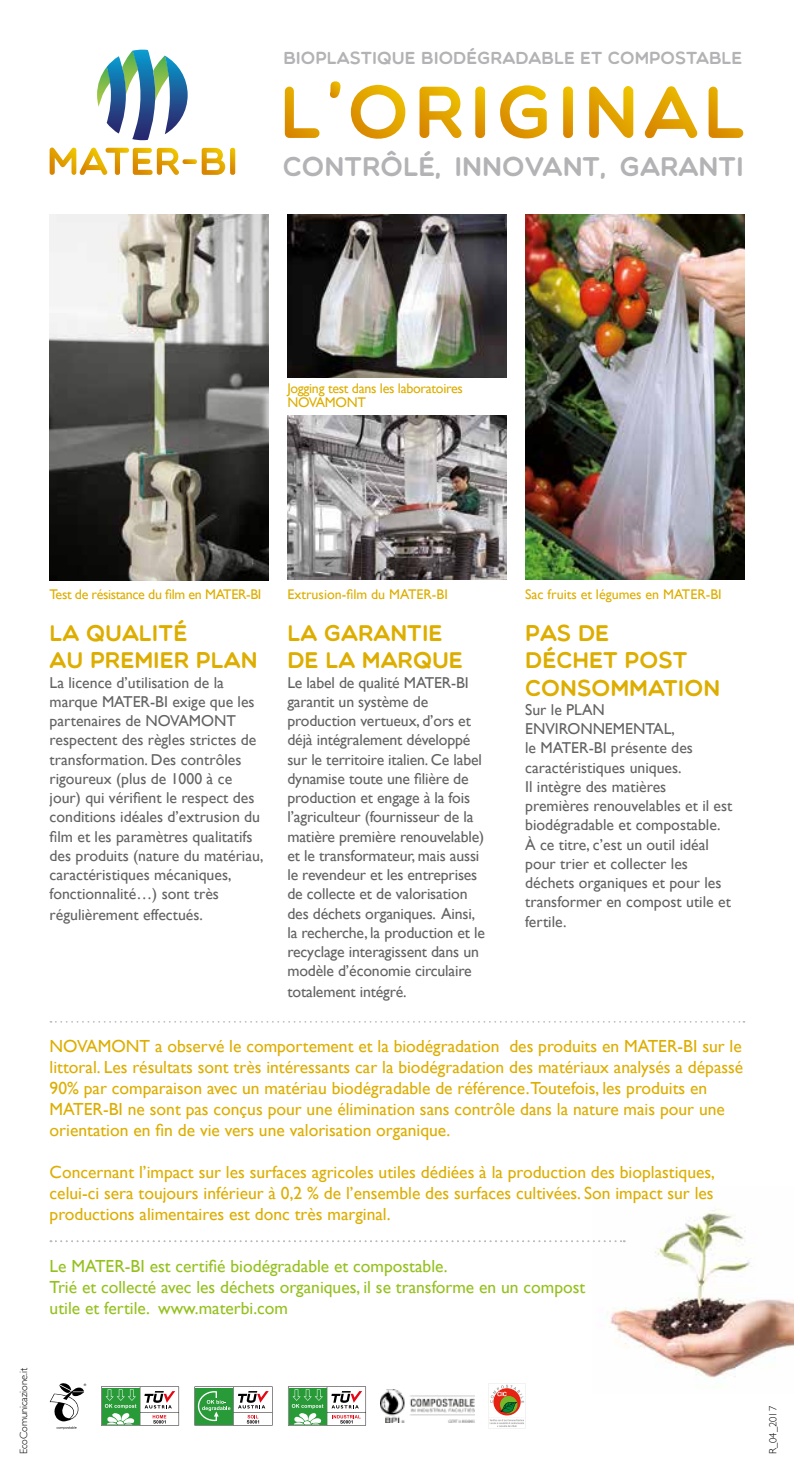
<style>
.page{position:relative;width:794px;height:1474px;background:#fff}
.page>*{position:absolute;margin:0;border:0;box-sizing:border-box;transform-origin:0 0}
.t1{font:27.12px "Multicolore";color:#b3b3b6}
.t2{font:22.75px/27.3px "Multicolore";color:#ddae00}
.t3{font:17.5px/21px "Gill Sans";color:#ddae00}
.t4{font:17.5px/21px "Gill Sans";color:#95c11f}
.t5{font:17.5px "Multicolore";color:#b3b3b6}
.t6{font:15.75px/19.2px "Gill Sans";color:#646363}
.t7{font:14px/14px "Gill Sans";letter-spacing:-.02em;color:#ddae00}
.t8{font:14px "Gill Sans";color:#ddae00}
.t9{font:300 10.5px "Gill Sans";color:#000}
.t10{font:3.15px "Helvetica Neue";color:#000}
</style>
<div class="page">
<svg style="left:50px;top:1021px;width:694px;height:1px"></svg>
<img style="left:610px;top:1209px;width:184px;height:179px">
<svg style="left:50px;top:1240px;width:575px;height:2px"></svg>
<svg style="left:97px;top:50px;width:91px;height:90px"></svg>
<svg style="left:50px;top:147px;width:185px;height:28px"></svg>
<img style="left:381px;top:1389px;width:93px;height:33px">
<svg style="left:50px;top:1383px;width:34px;height:46px"></svg>
<svg style="left:489px;top:1383px;width:36px;height:44px"></svg>
<svg style="left:194px;top:1386px;width:78px;height:39px"></svg>
<svg style="left:101px;top:1386px;width:78px;height:39px"></svg>
<svg style="left:288px;top:1386px;width:78px;height:39px"></svg>
<img style="left:50px;top:214px;width:219px;height:366px">
<img style="left:525px;top:214px;width:219px;height:365px">
<img style="left:287px;top:214px;width:219px;height:163px">
<img style="left:287px;top:416px;width:219px;height:163px">
<svg style="left:285px;top:87px;width:35px;height:51px"></svg>
<svg style="left:351px;top:85px;width:54px;height:54px"></svg>
<svg style="left:419px;top:87px;width:43px;height:52px"></svg>
<svg style="left:475px;top:86px;width:10px;height:52px"></svg>
<svg style="left:500px;top:85px;width:47px;height:53px"></svg>
<svg style="left:563px;top:86px;width:10px;height:52px"></svg>
<svg style="left:589px;top:86px;width:44px;height:52px"></svg>
<svg style="left:644px;top:86px;width:54px;height:53px"></svg>
<svg style="left:708px;top:87px;width:36px;height:51px"></svg>
<svg style="left:330px;top:81px;width:10px;height:17px"></svg>
<p class="t5" style="left:283px;top:47px;width:460px">BIOPLASTIQUE BIODÉGRADABLE ET COMPOSTABLE</p>
<h1 class="t1" style="left:283px;top:150px;width:462px">CONTRÔLÉ, INNOVANT, GARANTI</h1>
<p class="t7" style="left:287px;top:381px;width:177px">Jogging test dans les laboratoires<br>NOVAMONT</p>
<p class="t9" style="left:15px;top:1453px;width:88px;rotate:-90deg">EcoComunicazione.it</p>
<p class="t7" style="left:50px;top:587px;width:213px">Test de résistance du film en MATER-BI</p>
<p class="t8" style="left:287px;top:586px;width:162px">Extrusion-film du MATER-BI</p>
<h2 class="t2" style="left:50px;top:618px;width:209px">LA QUALITÉ<br>AU PREMIER PLAN</h2>
<p class="t6" style="left:50px;top:672px;width:215px">La licence d’utilisation de la marque MATER-BI exige que les partenaires de NOVAMONT respectent des règles strictes de transformation. Des contrôles rigoureux (plus de 1000 à ce jour) qui vérifient le respect des conditions idéales d’extrusion du film et les paramètres qualitatifs des produits (nature du matériau, caractéristiques mécaniques, fonctionnalité…) sont très</p>
<p class="t6" style="left:50px;top:905px;width:155px">régulièrement effectués.</p>
<h2 class="t2" style="left:287px;top:618px;width:177px">LA GARANTIE<br>DE LA MARQUE</h2>
<p class="t6" style="left:287px;top:672px;width:199px">Le label de qualité MATER-BI garantit un système de production vertueux, d’ors et déjà intégralement développé sur le territoire italien. Ce label dynamise toute une filière de production et engage à la fois l’agriculteur (fournisseur de la matière première renouvelable) et le transformateur, mais aussi le revendeur et les entreprises de collecte et de valorisation des déchets organiques. Ainsi, la recherche, la production et le recyclage interagissent dans un modèle d’économie circulaire</p>
<p class="t6" style="left:287px;top:982px;width:121px">totalement intégré.</p>
<p class="t8" style="left:525px;top:586px;width:198px">Sac fruits et légumes en MATER-BI</p>
<h2 class="t2" style="left:525px;top:618px;width:197px">PAS DE<br>DÉCHET POST<br>CONSOMMATION</h2>
<p class="t6" style="left:525px;top:699px;width:209px">Sur le PLAN<br>ENVIRONNEMENTAL,<br>le MATER-BI présente des caractéristiques uniques.<br>Il intègre des matières premières renouvelables et il est biodégradable et compostable.<br>À ce titre, c’est un outil idéal pour trier et collecter les déchets organiques et pour les transformer en compost utile et fertile.</p>
<p class="t3" style="left:50px;top:1035px;width:695px">NOVAMONT a observé le comportement et la biodégradation des produits en MATER-BI sur le littoral. Les résultats sont très intéressants car la biodégradation des matériaux analysés a dépassé 90% par comparaison avec un matériau biodégradable de référence.Toutefois, les produits en MATER-BI ne sont pas conçus pour une élimination sans contrôle dans la nature mais pour une orientation en fin de vie vers une valorisation organique.</p>
<p class="t3" style="left:50px;top:1161px;width:667px;text-align:justify">Concernant l’impact sur les surfaces agricoles utiles dédiées à la production des bioplastiques, celui-ci sera toujours inférieur à 0,2 % de l’ensemble des surfaces cultivées. Son impact sur les productions alimentaires est donc très marginal.</p>
<p class="t4" style="left:50px;top:1255px;width:537px">Le MATER-BI est certifié biodégradable et compostable.<br>Trié et collecté avec les déchets organiques, il se transforme en un compost utile et fertile. www.materbi.com</p>
<p class="t10" style="left:84px;top:1382px;width:4px">®</p>
<p class="t9" style="left:764px;top:1453px;width:50px;rotate:-90deg">R_04_2017</p>
</div>
